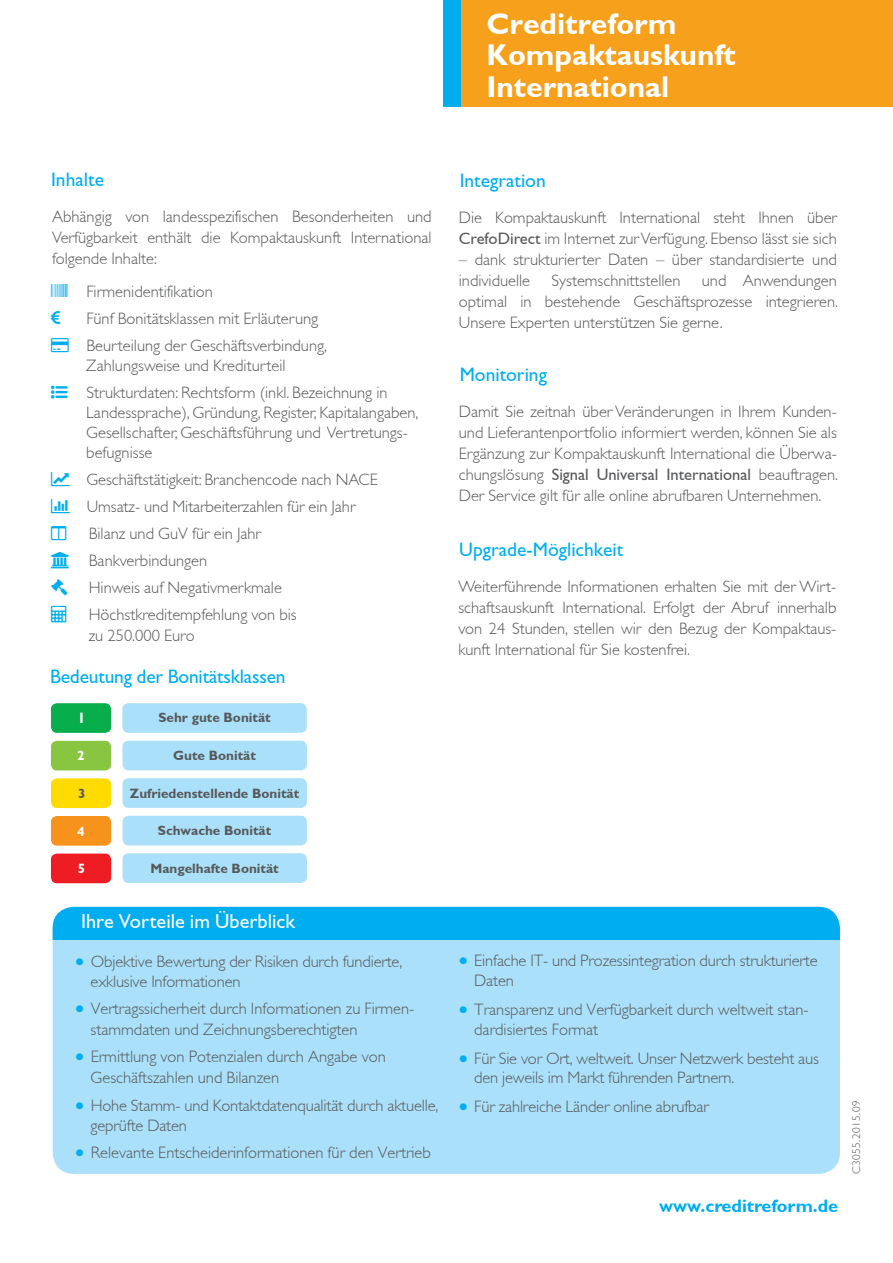
<style>
.page{position:relative;width:893px;height:1263px;background:#fff}
.page>*{position:absolute;margin:0;border:0;box-sizing:border-box;transform-origin:0 0}
.t1{font:700 30px/31.5px "Gill Sans";color:#fff}
.t2{font:20.25px "Gill Sans";color:#fff}
.t3{font:19.5px "Gill Sans";color:#00aeef}
.t4{font:700 18px "Gill Sans";color:#00aeef}
.t5{font:300 16.5px/21px "Gill Sans";color:#57585a}
.t6{font:700 15px "Gill Sans";color:#fff}
.t7{font:700 13.5px "Gill Sans";color:#57585a}
.t8{font:700 13.5px "Gill Sans";color:#fff}
.t9{font:300 11.25px "Gill Sans";letter-spacing:.04em;color:#57585a}
.s1{font-weight:700;font-size:24px;color:#00aeef}
.s2{font-weight:400}
</style>
<div class="page">
<div style="left:53px;top:909px;width:787px;height:265px;background:#aae0f9;border-radius:21px"></div>
<div style="left:455px;top:0;width:438px;height:106px;background:#f6a01b"></div>
<div style="left:444px;top:0;width:17px;height:106px;background:#00aeef"></div>
<div style="left:122px;top:703px;width:185px;height:30px;background:#aae0f9;border-radius:6px"></div>
<div style="left:122px;top:741px;width:185px;height:29px;background:#aae0f9;border-radius:6px"></div>
<div style="left:122px;top:778px;width:185px;height:30px;background:#aae0f9;border-radius:6px"></div>
<div style="left:122px;top:816px;width:185px;height:29px;background:#aae0f9;border-radius:6px"></div>
<div style="left:122px;top:853px;width:185px;height:30px;background:#aae0f9;border-radius:6px"></div>
<div style="left:51px;top:703px;width:60px;height:30px;background:#08ae4c;border-radius:6px"></div>
<div style="left:51px;top:741px;width:60px;height:29px;background:#88c540;border-radius:6px"></div>
<div style="left:51px;top:778px;width:60px;height:30px;background:#ffdc01;border-radius:6px"></div>
<div style="left:51px;top:816px;width:60px;height:30px;background:#f7931d;border-radius:6px"></div>
<div style="left:51px;top:853px;width:60px;height:30px;background:#ee1d23;border-radius:6px"></div>
<div style="left:53px;top:907px;width:787px;height:33px;background:#00aeef"></div>
<p class="t1" style="left:486px;top:7px;width:251px">Creditreform<br>Kompaktauskunft<br>International</p>
<p class="t3" style="left:51px;top:168px;width:55px">Inhalte</p>
<p class="t3" style="left:460px;top:169px;width:88px">Integration</p>
<p class="t5" style="left:52px;top:206px;width:381px;text-align:justify">Abhängig von landesspezifischen Besonderheiten und Verfügbarkeit enthält die Kompaktauskunft International folgende Inhalte:</p>
<p class="t5" style="left:86px;top:278px;width:242px;line-height:27px">Firmenidentifikation<br>Fünf Bonitätsklassen mit Erläuterung<br>Beurteilung der Geschäftsverbindung,</p>
<p class="t5" style="left:86px;top:352px;width:303px;line-height:27px">Zahlungsweise und Krediturteil<br>Strukturdaten: Rechtsform (inkl. Bezeichnung in</p>
<p class="t5" style="left:86px;top:402px;width:334px;line-height:19.8px">Landessprache), Gründung, Register, Kapitalangaben,<br>Gesellschafter, Geschäftsführung und Vertretungs&shy;befugnisse</p>
<p class="t5" style="left:86px;top:465px;width:293px;line-height:27px">Geschäftstätigkeit: Branchencode nach NACE<br>Umsatz- und Mitarbeiterzahlen für ein Jahr<br>Bilanz und GuV für ein Jahr<br>Bankverbindungen<br>Hinweis auf Negativmerkmale<br>Höchstkreditempfehlung von bis</p>
<p class="t5" style="left:89px;top:624px;width:107px">zu 250.000 Euro</p>
<p class="t3" style="left:50px;top:665px;width:237px">Bedeutung der Bonitätsklassen</p>
<p class="t6" style="left:77px;top:709px;width:10px">1</p>
<p class="t7" style="left:158px;top:710px;width:114px">Sehr gute Bonität</p>
<p class="t8" style="left:77px;top:748px;width:9px">2</p>
<p class="t7" style="left:173px;top:748px;width:84px">Gute Bonität</p>
<p class="t7" style="left:78px;top:785px;width:9px">3</p>
<p class="t7" style="left:130px;top:785px;width:171px">Zufriedenstellende Bonität</p>
<p class="t8" style="left:77px;top:823px;width:9px">4</p>
<p class="t7" style="left:158px;top:823px;width:115px">Schwache Bonität</p>
<p class="t8" style="left:78px;top:861px;width:9px">5</p>
<p class="t7" style="left:150px;top:860px;width:130px">Mangelhafte Bonität</p>
<p class="t2" style="left:81px;top:909px;width:216px">Ihre Vorteile im Überblick</p>
<p class="t5" style="left:91px;top:951px;width:313px;line-height:19.8px;text-indent:-15px"><span class="s1">•</span> Objektive Bewertung der Risiken durch fundierte, exklusive Informationen</p>
<p class="t5" style="left:91px;top:997px;width:325px;text-indent:-15px"><span class="s1">•</span> Vertragssicherheit durch Informationen zu Firmen&shy;stammdaten und Zeichnungsberechtigten</p>
<p class="t5" style="left:91px;top:1045px;width:297px;text-indent:-15px"><span class="s1">•</span> Ermittlung von Potenzialen durch Angabe von<br>Geschäftszahlen und Bilanzen</p>
<p class="t5" style="left:91px;top:1096px;width:349px;line-height:19.8px;text-indent:-15px"><span class="s1">•</span> Hohe Stamm- und Kontaktdatenqualität durch aktuelle, geprüfte Daten</p>
<p class="t5" style="left:76px;top:1142px;width:357px"><span class="s1">•</span> Relevante Entscheiderinformationen für den Vertrieb</p>
<p class="t5" style="left:459px;top:207px;width:380px">Die Kompaktauskunft International steht Ihnen über<br><span class="s2">CrefoDirect</span> im Internet zur Verfügung. Ebenso lässt sie sich</p>
<p class="t5" style="left:459px;top:249px;width:379px">– dank strukturierter Daten – über standardisierte und individuelle</p>
<p class="t5" style="left:552px;top:270px;width:130px">Systemschnittstellen</p>
<p class="t5" style="left:459px;top:270px;width:381px;text-align:justify;text-indent:243px">und Anwendungen optimal in bestehende Geschäftsprozesse integrieren.<br>Unsere Experten unterstützen Sie gerne.</p>
<p class="t3" style="left:460px;top:363px;width:89px">Monitoring</p>
<p class="t5" style="left:459px;top:401px;width:381px;text-align:justify">Damit Sie zeitnah über Veränderungen in Ihrem Kunden&shy;und Lieferantenportfolio informiert werden, können Sie als Ergänzung zur Kompaktauskunft International die Überwa&shy;chungslösung <span class="s2">Signal Universal International</span> beauftragen.<br>Der Service gilt für alle online abrufbaren Unternehmen.</p>
<p class="t3" style="left:459px;top:538px;width:166px">Upgrade-Möglichkeit</p>
<p class="t5" style="left:458px;top:576px;width:379px;text-align:justify">Weiterführende Informationen erhalten Sie mit der Wirt&shy;schaftsauskunft International. Erfolgt der Abruf innerhalb von 24 Stunden, stellen wir den Bezug der Kompaktaus&shy;kunft International für Sie kostenfrei.</p>
<p class="t5" style="left:474px;top:951px;width:345px;line-height:19.8px;text-indent:-15px"><span class="s1">•</span> Einfache IT- und Prozessintegration durch strukturierte<br>Daten</p>
<p class="t5" style="left:474px;top:999px;width:336px;line-height:19.8px;text-indent:-15px"><span class="s1">•</span> Transparenz und Verfügbarkeit durch weltweit stan&shy;dardisiertes Format</p>
<p class="t5" style="left:474px;top:1048px;width:346px;line-height:19.8px;text-indent:-15px"><span class="s1">•</span> Für Sie vor Ort, weltweit. Unser Netzwerk besteht aus den jeweils im Markt führenden Partnern.</p>
<p class="t5" style="left:459px;top:1096px;width:251px"><span class="s1">•</span> Für zahlreiche Länder online abrufbar</p>
<p class="t4" style="left:659px;top:1195px;width:181px">www.creditreform.de</p>
<p class="t9" style="left:850px;top:1174px;width:75px;rotate:-90deg">C3055.2015.09</p>
</div>
